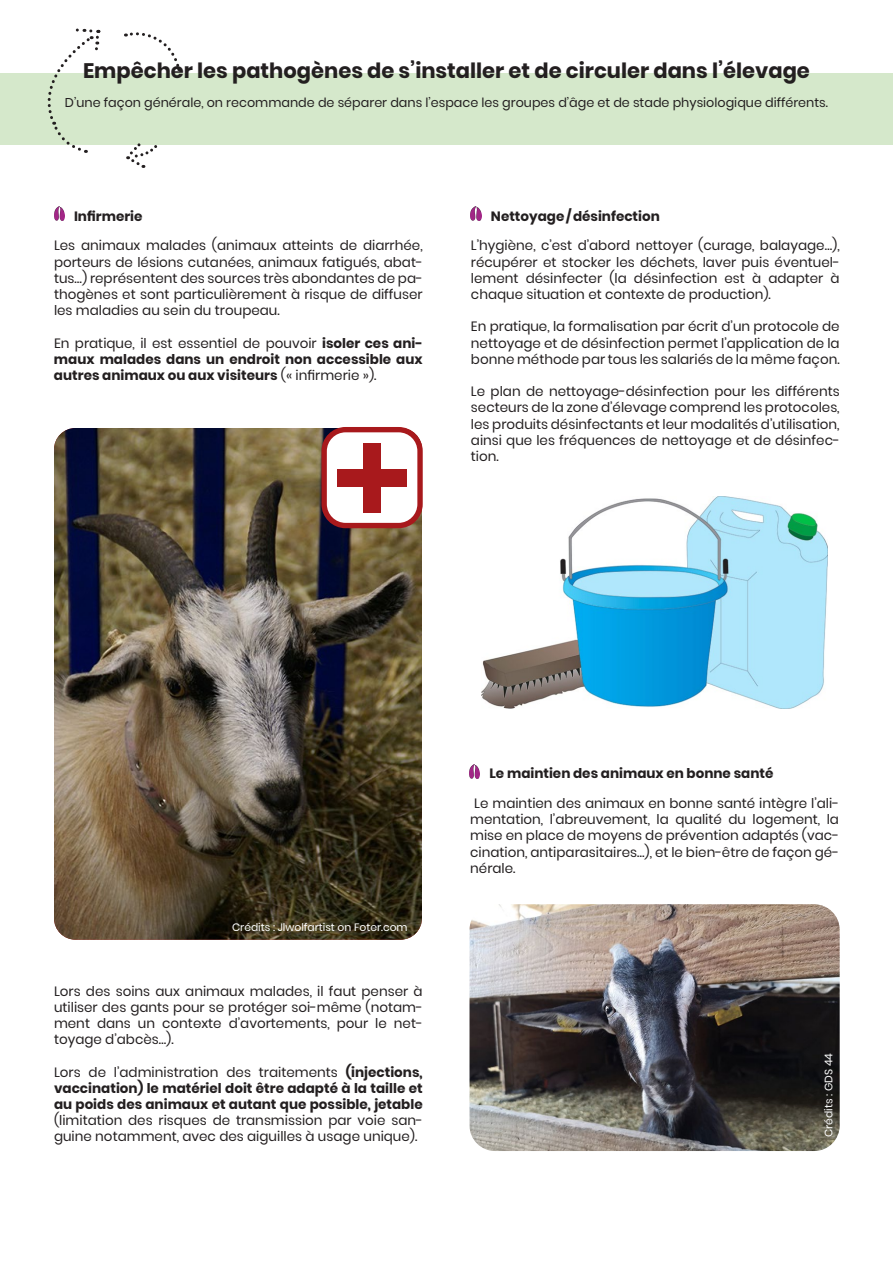
<style>
.page{position:relative;width:893px;height:1263px;background:#fff}
.page>*{position:absolute;margin:0;border:0;box-sizing:border-box;transform-origin:0 0}
.t1{font:700 21px "Poppins";color:#231f20}
.t2{font:13.5px/16.2px "Poppins";color:#231f20;text-align:justify}
.t3{font:700 13.5px/16.2px "Poppins";color:#231f20;text-align:justify}
.t4{font:12.75px "Poppins";color:#231f20}
.t5{font:10.8px "Poppins";color:#fff}
.t6{font:10.65px "Poppins";color:#fff}
.s1{font-weight:400}
.s2{font-weight:700}
</style>
<div class="page">
<svg style="left:125px;top:32px;width:57px;height:39px"></svg>
<div style="left:0;top:73px;width:893px;height:72px;background:#d5e8cb"></div>
<img style="left:54px;top:207px;width:10px;height:14px">
<img style="left:471px;top:207px;width:10px;height:14px">
<img style="left:469px;top:764px;width:11px;height:14px">
<svg style="left:128px;top:143px;width:29px;height:25px"></svg>
<svg style="left:47px;top:29px;width:52px;height:124px"></svg>
<img style="left:54px;top:428px;width:368px;height:512px">
<div style="left:324px;top:430px;width:96px;height:95px;background:#fff;border-radius:21px"></div>
<div style="left:321px;top:427px;width:102px;height:101px;border:5px solid #a8191c;border-radius:21px"></div>
<div style="left:363px;top:443px;width:18px;height:69px;background:#a8191c"></div>
<div style="left:338px;top:469px;width:69px;height:17px;background:#a8191c"></div>
<img style="left:469px;top:904px;width:371px;height:247px">
<img style="left:481px;top:497px;width:347px;height:212px">
<p class="t1" style="left:83px;top:59px;width:728px">Empêcher les pathogènes de s’installer et de circuler dans l’élevage</p>
<p class="t4" style="left:65px;top:95px;width:764px">D’une façon générale, on recommande de séparer dans l’espace les groupes d’âge et de stade physiologique différents.</p>
<p class="t3" style="left:74px;top:208px;width:70px">Infirmerie</p>
<p class="t3" style="left:491px;top:208px;width:170px">Nettoyage/désinfection</p>
<p class="t2" style="left:54px;top:238px;width:370px">Les animaux malades (animaux atteints de diarrhée, porteurs de lésions cutanées, animaux fatigués, abat&shy;tus…) représentent des sources très abondantes de pa&shy;thogènes et sont particulièrement à risque de diffuser les maladies au sein du troupeau.</p>
<p class="t3" style="left:54px;top:335px;width:370px"><span class="s1">En pratique, il est essentiel de pouvoir</span> isoler ces ani&shy;maux malades dans un endroit non accessible aux autres animaux ou aux visiteurs <span class="s1">(« infirmerie »).</span></p>
<p class="t2" style="left:471px;top:238px;width:370px">L’hygiène, c’est d’abord nettoyer (curage, balayage…), récupérer et stocker les déchets, laver puis éventuel&shy;lement désinfecter (la désinfection est à adapter à chaque situation et contexte de production).</p>
<p class="t2" style="left:471px;top:319px;width:370px">En pratique, la formalisation par écrit d’un protocole de nettoyage et de désinfection permet l’application de la bonne méthode par tous les salariés de la même façon.</p>
<p class="t2" style="left:471px;top:383px;width:370px">Le plan de nettoyage-désinfection pour les différents secteurs de la zone d’élevage comprend les protocoles, les produits désinfectants et leur modalités d’utilisation, ainsi que les fréquences de nettoyage et de désinfec&shy;tion.</p>
<p class="t6" style="left:232px;top:921px;width:177px">Crédits : Jlwolfartist on Foter.com</p>
<p class="t2" style="left:54px;top:983px;width:370px">Lors des soins aux animaux malades, il faut penser à utiliser des gants pour se protéger soi-même (notam&shy;ment dans un contexte d’avortements, pour le net&shy;toyage d’abcès…).</p>
<p class="t2" style="left:54px;top:1064px;width:370px">Lors de l’administration des traitements <span class="s2">(injections, vaccination) le matériel doit être adapté à la taille et au poids des animaux et autant que possible, jetable </span>(limitation des risques de transmission par voie san&shy;guine notamment, avec des aiguilles à usage unique).</p>
<p class="t3" style="left:489px;top:766px;width:285px">Le maintien des animaux en bonne santé</p>
<p class="t2" style="left:470px;top:795px;width:370px">Le maintien des animaux en bonne santé intègre l’ali&shy;mentation, l’abreuvement, la qualité du logement, la mise en place de moyens de prévention adaptés (vac&shy;cination, antiparasitaires…), et le bien-être de façon gé&shy;nérale.</p>
<p class="t5" style="left:822px;top:1137px;width:86px;rotate:-90deg">Crédits : GDS 44</p>
</div>
